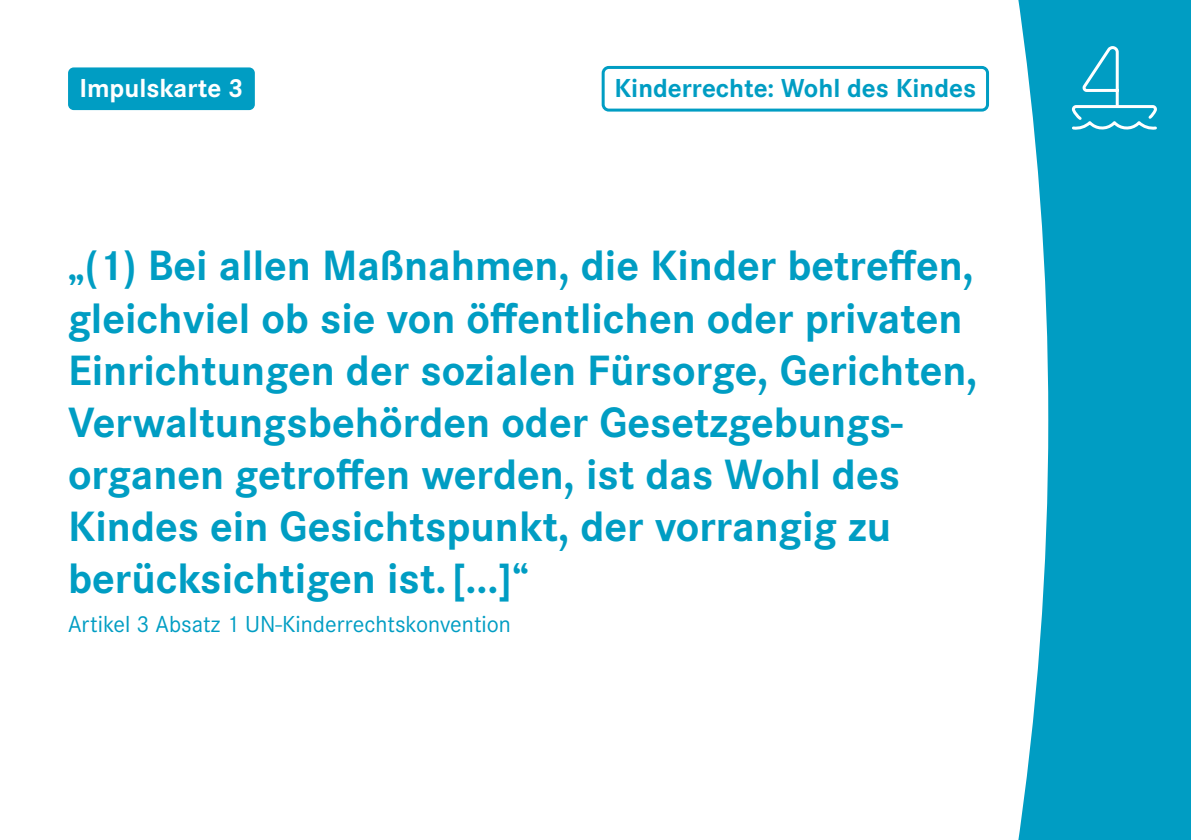
<style>
.page{position:relative;width:1191px;height:840px;background:#fff}
.page>*{position:absolute;margin:0;border:0;box-sizing:border-box;transform-origin:0 0}
.t1{font:700 44px/52px "Corporate S Pro";color:#009dc3}
.P_-_Nummer_Kopfzeile_POSITIV{font:700 27px "Corporate S";color:#009dc3}
.P_-_Nummer_Kopfzeile_POSITIV-2{font:700 27px "Corporate S";color:#fff}
.t2{font:24px "Corporate S Pro";color:#009dc3}
</style>
<div class="page">
<svg style="left:1018px;top:0;width:173px;height:839px;background:#1fa9ca"></svg>
<svg style="left:1071px;top:45px;width:86px;height:85px;background:#24aacb"></svg>
<div style="left:601px;top:66px;width:388px;height:45px;border:3px solid #009dc3;border-radius:6px"></div>
<div style="left:68px;top:67px;width:187px;height:43px;background:#009dc3;border-radius:6px"></div>
<h1 class="P_-_Nummer_Kopfzeile_POSITIV-2" style="left:79px;top:69px;width:166px">Impulskarte 3</h1>
<h1 class="P_-_Nummer_Kopfzeile_POSITIV" style="left:614px;top:69px;width:363px">Kinderrechte: Wohl des Kindes</h1>
<p class="t1" style="left:68px;top:236px;width:911px">„(1) Bei allen Maßnahmen, die Kinder betreffen, gleichviel ob sie von öffentlichen oder privaten Einrichtungen der sozialen Fürsorge, Gerichten, Verwaltungsbehörden oder Gesetzgebungs&shy;organen getroffen werden, ist das Wohl des Kindes ein Gesichtspunkt, der vorrangig zu berücksichtigen ist. [...]“</p>
<p class="t2" style="left:68px;top:606px;width:444px">Artikel 3 Absatz 1 UN-Kinderrechtskonvention</p>
</div>
